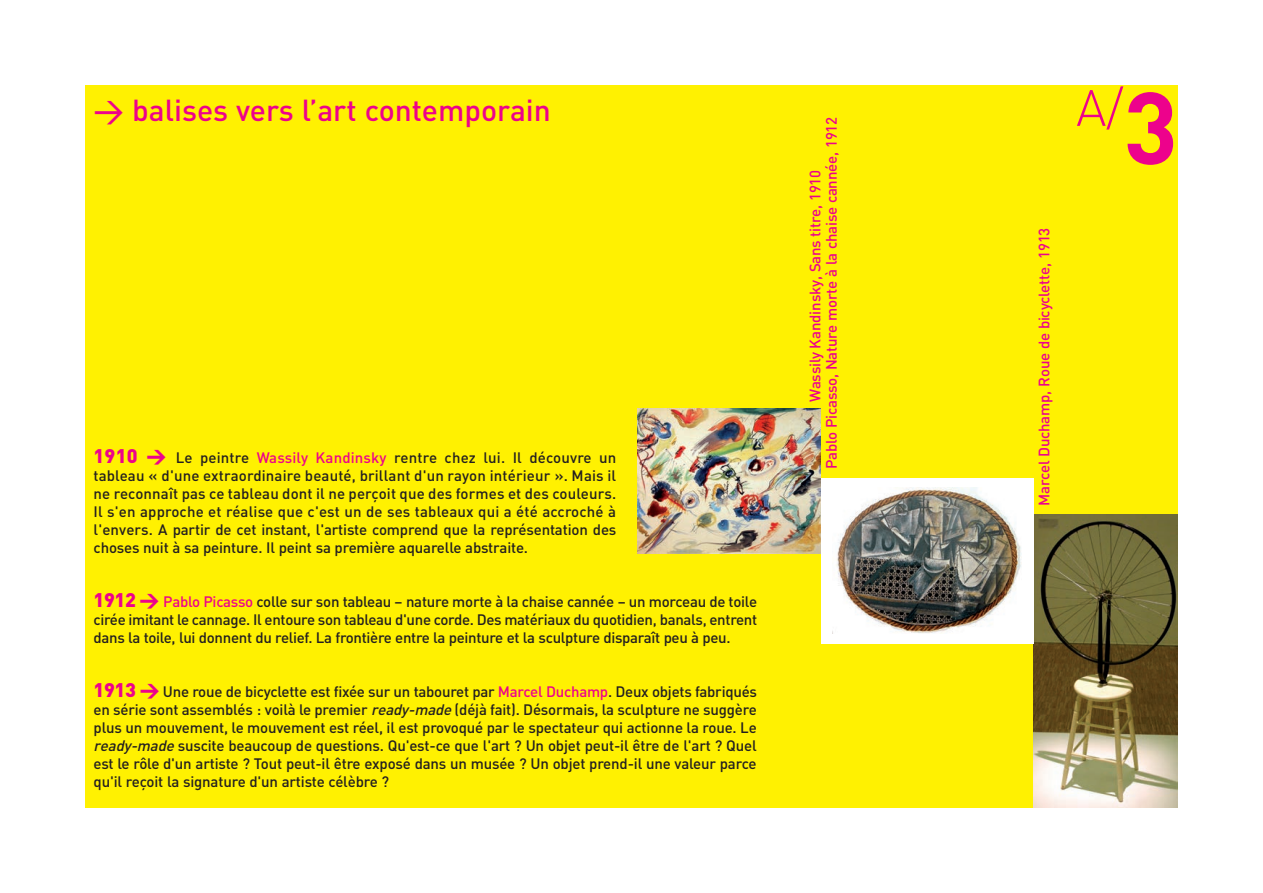
<style>
.page{position:relative;width:1263px;height:893px;background:#fff}
.page>*{position:absolute;margin:0;border:0;box-sizing:border-box;transform-origin:0 0}
.t1{font:300 50.25px "DIN";color:#ed028c}
.t2{font:500 30px "DIN";color:#ed028c}
.t3{font:500 15px/18px "DIN";letter-spacing:-.01em;color:#231f20;text-align:justify}
.t4{font:500 15px "DIN";letter-spacing:-.01em;color:#ed028c}
.s1{font-weight:900;font-size:19.5px;color:#ed028c}
.s2{color:#ed028c}
.s3{font-style:italic}
.s4{font-weight:700;font-size:100.5px}
</style>
<div class="page">
<div style="left:85px;top:85px;width:1093px;height:723px;background:#fff101"></div>
<img style="left:638px;top:408px;width:183px;height:146px">
<img style="left:1033px;top:514px;width:144px;height:294px">
<div style="left:821px;top:478px;width:212px;height:166px;background:#fff"></div>
<img style="left:832px;top:488px;width:190px;height:145px">
<h2 class="t2" style="left:94px;top:100px;width:459px">&gt; balises vers l’art contemporain</h2>
<p class="t3" style="left:94px;top:450px;width:524px"><span class="s1">1910 &gt;</span> Le peintre <span class="s2">Wassily Kandinsky</span> rentre chez lui. Il découvre un tableau « d'une extraordinaire beauté, brillant d'un rayon intérieur ». Mais il ne reconnaît pas ce tableau dont il ne perçoit que des formes et des couleurs.<br>Il s'en approche et réalise que c'est un de ses tableaux qui a été accroché à l'envers. A partir de cet instant, l'artiste comprend que la représentation des choses nuit à sa peinture. Il peint sa première aquarelle abstraite.</p>
<p class="t3" style="left:94px;top:594px;width:665px"><span class="s1">1912 &gt;</span> <span class="s2">Pablo Picasso</span> colle sur son tableau – nature morte à la chaise cannée – un morceau de toile cirée imitant le cannage. Il entoure son tableau d'une corde. Des matériaux du quotidien, banals, entrent dans la toile, lui donnent du relief. La frontière entre la peinture et la sculpture disparaît peu à peu.</p>
<p class="t3" style="left:94px;top:684px;width:665px"><span class="s1">1913 &gt;</span> Une roue de bicyclette est fixée sur un tabouret par <span class="s2">Marcel Duchamp</span>. Deux objets fabriqués en série sont assemblés : voilà le premier <span class="s3">ready-made</span>(déjà fait). Désormais, la sculpture ne suggère plus un mouvement, le mouvement est réel, il est provoqué par le spectateur qui actionne la roue. Le <span class="s3">ready-made</span>suscite beaucoup de questions. Qu'est-ce que l'art ? Un objet peut-il être de l'art ? Quel est le rôle d'un artiste ? Tout peut-il être exposé dans un musée ? Un objet prend-il une valeur parce qu'il reçoit la signature d'un artiste célèbre ?</p>
<p class="t4" style="left:826px;top:469px;width:354px;rotate:-90deg">Pablo Picasso, Nature morte à la chaise cannée, 1912</p>
<p class="t4" style="left:810px;top:402px;width:233px;rotate:-90deg">Wassily Kandinsky, Sans titre, 1910</p>
<h1 class="t1" style="left:1076px;top:90px;width:103px">A/<span class="s4">3</span></h1>
<p class="t4" style="left:1039px;top:506px;width:280px;rotate:-90deg">Marcel Duchamp, Roue de bicyclette, 1913</p>
</div>
